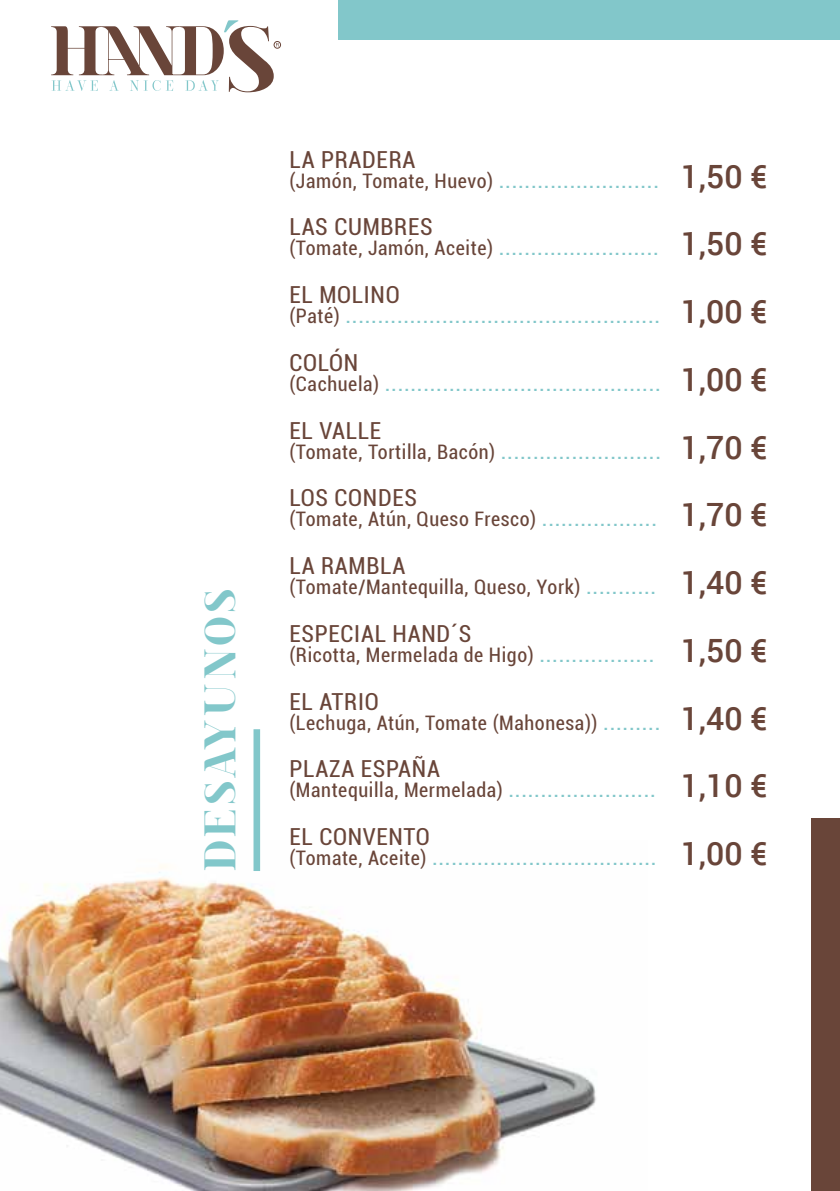
<style>
.page{position:relative;width:840px;height:1191px;background:#fff}
.page>*{position:absolute;margin:0;border:0;box-sizing:border-box;transform-origin:0 0}
.t1{font:46px "spinwerad C Bold";letter-spacing:.09em;color:#82c7ca}
.t2{font:condensed 23.4px/20px "Roboto";letter-spacing:.03em;color:#82c7ca}
.t3{font:condensed 23.4px "Roboto";letter-spacing:.03em;color:#694539}
.t4{font:condensed 20px "Roboto";letter-spacing:.03em;color:#694539}
.s1{color:#694539}
.s2{font-size:20px;color:#694539}
.s3{font-weight:500;font-stretch:normal;font-size:32px;color:#694539}
.s4{font-size:23.4px;color:#82c7ca}
.s5{font-weight:500;font-stretch:normal;font-size:32px}
</style>
<div class="page">
<img style="left:0;top:840px;width:596px;height:351px">
<div style="left:273px;top:41px;width:8px;height:8px;border:1px solid #694539;border-radius:50%"></div>
<svg style="left:51px;top:20px;width:228px;height:72px"></svg>
<div style="left:253px;top:729px;width:7px;height:142px;background:#82c7ca"></div>
<div style="left:338px;top:0;width:501px;height:40px;background:#82c7ca"></div>
<div style="left:810px;top:818px;width:29px;height:373px;background:#694539"></div>
<h1 class="t1" style="left:187px;top:871px;width:283px;rotate:-90deg">DESAYUNOS</h1>
<p class="t2" style="left:289px;top:148px;width:479px"><span class="s1">LA PRADERA<br></span><span class="s2">(Jamón, Tomate, Huevo)</span> ......................... <span class="s3">1,50 €</span></p>
<p class="t2" style="left:289px;top:216px;width:479px"><span class="s1">LAS CUMBRES<br></span><span class="s2">(Tomate, Jamón, Aceite)</span> ......................... <span class="s3">1,50 €</span></p>
<p class="t2" style="left:289px;top:284px;width:479px"><span class="s1">EL MOLINO<br></span><span class="s2">(Paté)</span> ................................................. <span class="s3">1,00 €</span></p>
<p class="t2" style="left:289px;top:352px;width:479px"><span class="s1">COLÓN<br></span><span class="s2">(Cachuela)</span> ........................................... <span class="s3">1,00 €</span></p>
<p class="t2" style="left:289px;top:419px;width:479px"><span class="s1">EL VALLE<br></span><span class="s2">(Tomate, Tortilla, Bacón)</span> ......................... <span class="s3">1,70 €</span></p>
<p class="t3" style="left:289px;top:482px;width:129px">LOS CONDES</p>
<p class="t4" style="left:289px;top:505px;width:479px">(Tomate, Atún, Queso Fresco) <span class="s4">..................</span> <span class="s5">1,70 €</span></p>
<p class="t3" style="left:289px;top:549px;width:117px">LA RAMBLA</p>
<p class="t4" style="left:289px;top:573px;width:479px">(Tomate/Mantequilla, Queso, York) <span class="s4">...........</span> <span class="s5">1,40 €</span></p>
<p class="t3" style="left:289px;top:617px;width:183px">ESPECIAL HAND´S</p>
<p class="t4" style="left:289px;top:641px;width:479px">(Ricotta, Mermelada de Higo) <span class="s4">..................</span> <span class="s5">1,50 €</span></p>
<p class="t3" style="left:289px;top:685px;width:91px">EL ATRIO</p>
<p class="t4" style="left:289px;top:708px;width:479px">(Lechuga, Atún, Tomate (Mahonesa)) <span class="s4">.........</span> <span class="s5">1,40 €</span></p>
<p class="t3" style="left:289px;top:752px;width:152px">PLAZA ESPAÑA</p>
<p class="t4" style="left:289px;top:776px;width:479px">(Mantequilla, Mermelada) <span class="s4">.......................</span> <span class="s5">1,10 €</span></p>
<p class="t3" style="left:289px;top:820px;width:142px">EL CONVENTO</p>
<p class="t2" style="left:289px;top:846px;width:479px"><span class="s2">(Tomate, Aceite)</span> ................................... <span class="s3">1,00 €</span></p>
</div>
